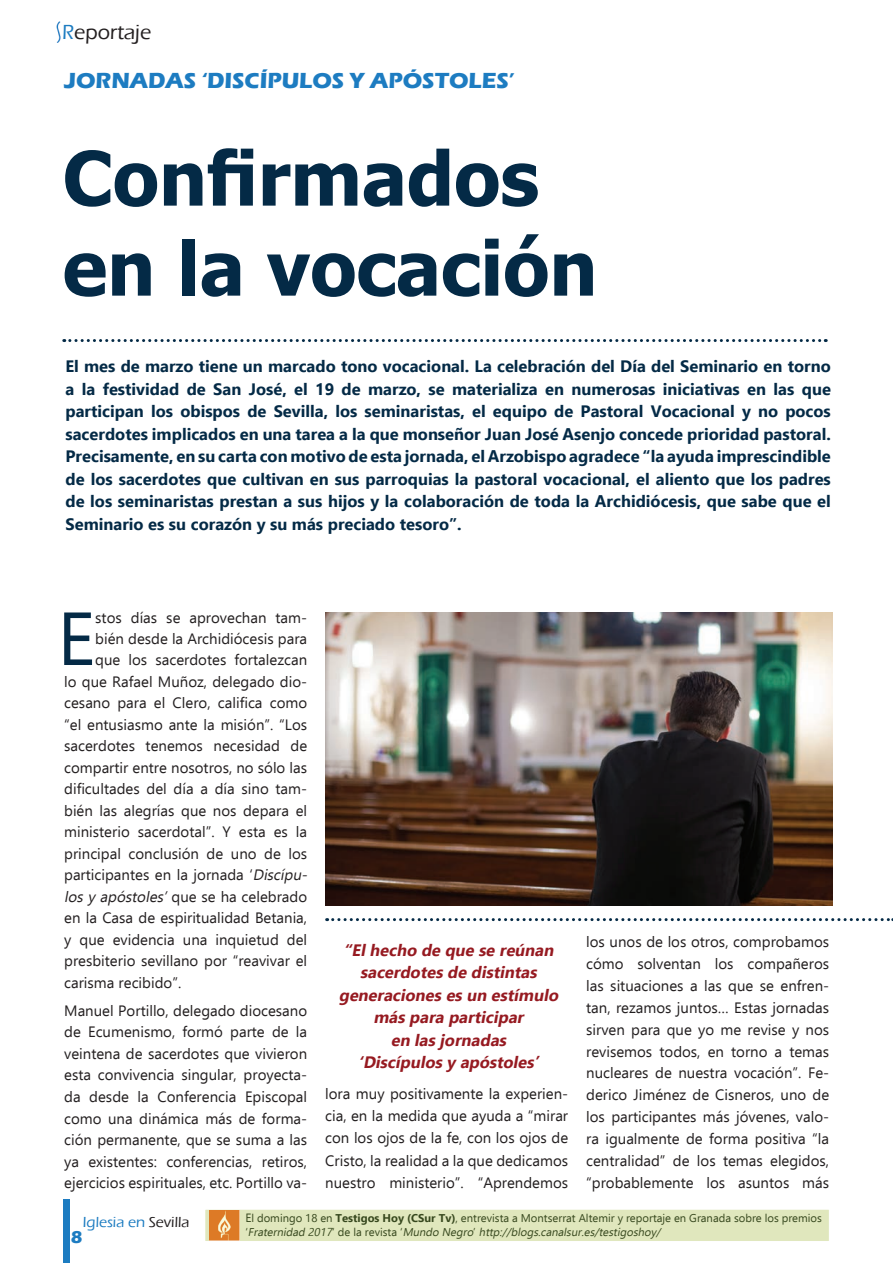
<style>
.page{position:relative;width:893px;height:1263px;background:#fff}
.page>*{position:absolute;margin:0;border:0;box-sizing:border-box;transform-origin:0 0}
.t1{font:700 75px/90px "Tahoma";color:#042a46}
.t2{font:75px "Ebrima";color:#042a46}
.t3{font:700 22.5px "Eras ITC";color:#1d7cc1}
.t4{font:500 21px "Eras ITC";color:#231f20}
.t5{font:700 18px "Eras ITC";color:#1d7cc1}
.t6{font:700 16.5px/22.5px "Ebrima";color:#042a46;text-align:justify}
.t7{font:italic 700 16.5px/22.5px "Ebrima";color:#961a21;text-align:center}
.t8{font:15px/21.9px "Ebrima";color:#231f20;text-align:justify}
.t9{font:500 15px "Eras ITC";color:#1d7cc1}
.t10{font:11.25px/13.5px "Ebrima";color:#37481e}
.s1{color:#1d7cc1}
.s2{font-style:italic}
.s3{color:#231f20}
.s4{font-size:12px}
.s5{font-weight:700}
</style>
<div class="page">
<img style="left:56px;top:21px;width:4px;height:21px">
<svg style="left:64px;top:339px;width:762px;height:3px"></svg>
<img style="left:326px;top:612px;width:506px;height:294px">
<svg style="left:327px;top:918px;width:566px;height:3px"></svg>
<div style="left:207px;top:1211px;width:620px;height:28px;background:#e0e7bd"></div>
<div style="left:205px;top:1209px;width:624px;height:32px;border:1px solid #fff"></div>
<img style="left:210px;top:1210px;width:29px;height:30px">
<div style="left:63px;top:1199px;width:7px;height:64px;background:#1d7cc1"></div>
<h3 class="t4" style="left:62px;top:21px;width:90px"><span class="s1">R</span>eportaje</h3>
<h2 class="t3" style="left:64px;top:67px;width:452px">JORNADAS ‘DISCÍPULOS Y APÓSTOLES’</h2>
<h1 class="t1" style="left:63px;top:136px;width:536px">Confirmados en la vocación</h1>
<p class="t6" style="left:65px;top:355px;width:767px">El mes de marzo tiene un marcado tono vocacional. La celebración del Día del Seminario en torno a la festividad de San José, el 19 de marzo, se materializa en numerosas iniciativas en las que participan los obispos de Sevilla, los seminaristas, el equipo de Pastoral Vocacional y no pocos sacerdotes implicados en una tarea a la que monseñor Juan José Asenjo concede prioridad pastoral.<br>Precisamente, en su carta con motivo de esta jornada, el Arzobispo agradece “la ayuda imprescindible de los sacerdotes que cultivan en sus parroquias la pastoral vocacional, el aliento que los padres de los seminaristas prestan a sus hijos y la colaboración de toda la Archidiócesis, que sabe que el Seminario es su corazón y su más preciado tesoro”.</p>
<h1 class="t2" style="left:57px;top:585px;width:39px">E</h1>
<p class="t8" style="left:95px;top:606px;width:213px">stos días se aprovechan tam-</p>
<p class="t8" style="left:95px;top:627px;width:213px">bién desde la Archidiócesis para</p>
<p class="t8" style="left:95px;top:648px;width:213px">que los sacerdotes fortalezcan</p>
<p class="t8" style="left:64px;top:670px;width:244px">lo que Rafael Muñoz, delegado dio-</p>
<p class="t8" style="left:64px;top:691px;width:244px">cesano para el Clero, califica como</p>
<p class="t8" style="left:64px;top:713px;width:244px">“el entusiasmo ante la misión”. “Los</p>
<p class="t8" style="left:64px;top:734px;width:244px">sacerdotes tenemos necesidad de</p>
<p class="t8" style="left:64px;top:756px;width:244px">compartir entre nosotros, no sólo las</p>
<p class="t8" style="left:64px;top:778px;width:244px">dificultades del día a día sino tam-</p>
<p class="t8" style="left:64px;top:799px;width:244px">bién las alegrías que nos depara el</p>
<p class="t8" style="left:64px;top:821px;width:244px">ministerio sacerdotal”. Y esta es la</p>
<p class="t8" style="left:64px;top:842px;width:244px">principal conclusión de uno de los</p>
<p class="t8" style="left:64px;top:864px;width:248px">participantes en la jornada ‘<span class="s2">Discípu-</span></p>
<p class="t8" style="left:64px;top:885px;width:244px"><span class="s2">los y apóstoles’</span> que se ha celebrado</p>
<p class="t8" style="left:64px;top:907px;width:244px">en la Casa de espiritualidad Betania,</p>
<p class="t8" style="left:64px;top:928px;width:244px">y que evidencia una inquietud del</p>
<p class="t8" style="left:64px;top:950px;width:244px">presbiterio sevillano por “reavivar el</p>
<p class="t8" style="left:64px;top:971px;width:119px">carisma recibido”.</p>
<p class="t8" style="left:64px;top:999px;width:244px;line-height:21.5px">Manuel Portillo, delegado diocesano de Ecumenismo, formó parte de la veintena de sacerdotes que vivieron esta convivencia singular, proyecta&shy;da desde la Conferencia Episcopal como una dinámica más de forma&shy;ción permanente, que se suma a las ya existentes: conferencias, retiros, ejercicios espirituales, etc. Portillo va-</p>
<p class="t7" style="left:339px;top:938px;width:225px">“Elhecho de que se reúnan sacerdotesde distintas generacionesesun estímulo máspara participar<br>en lasjornadas ‘Discípulosy apóstoles’</p>
<p class="t8" style="left:325px;top:1082px;width:244px;line-height:22.4px">lora muy positivamente la experien&shy;cia, en la medida que ayuda a “mirar con los ojos de la fe, con los ojos de Cristo, la realidad a la que dedicamos nuestro ministerio”. “Aprendemos</p>
<p class="t8" style="left:586px;top:930px;width:244px">los unos de los otros, comprobamos cómo solventan los compañeros las situaciones a las que se enfren&shy;tan, rezamos juntos… Estas jornadas sirven para que yo me revise y nos revisemos todos, en torno a temas nucleares de nuestra vocación”. Fe&shy;derico Jiménez de Cisneros, uno de los participantes más jóvenes, valo&shy;ra igualmente de forma positiva “la centralidad” de los temas elegidos, “probablemente los asuntos más</p>
<p class="t9" style="left:83px;top:1213px;width:108px">Iglesia en <span class="s3">Sevilla</span></p>
<p class="t5" style="left:71px;top:1226px;width:13px">8</p>
<p class="t10" style="left:245px;top:1211px;width:578px"><span class="s4">E</span>l domingo 18 en <span class="s5">Testigos Hoy (CSur Tv)</span>, entrevista a Montserrat Altemir y reportaje en Granada sobre los premios ‘ <span class="s2">Fraternidad 2017</span>‘ d e l a r e v i s t a ‘ <span class="s2">Mundo Negro</span>’ <span class="s2">http://blogs.canalsur.es/testigoshoy/</span></p>
</div>
